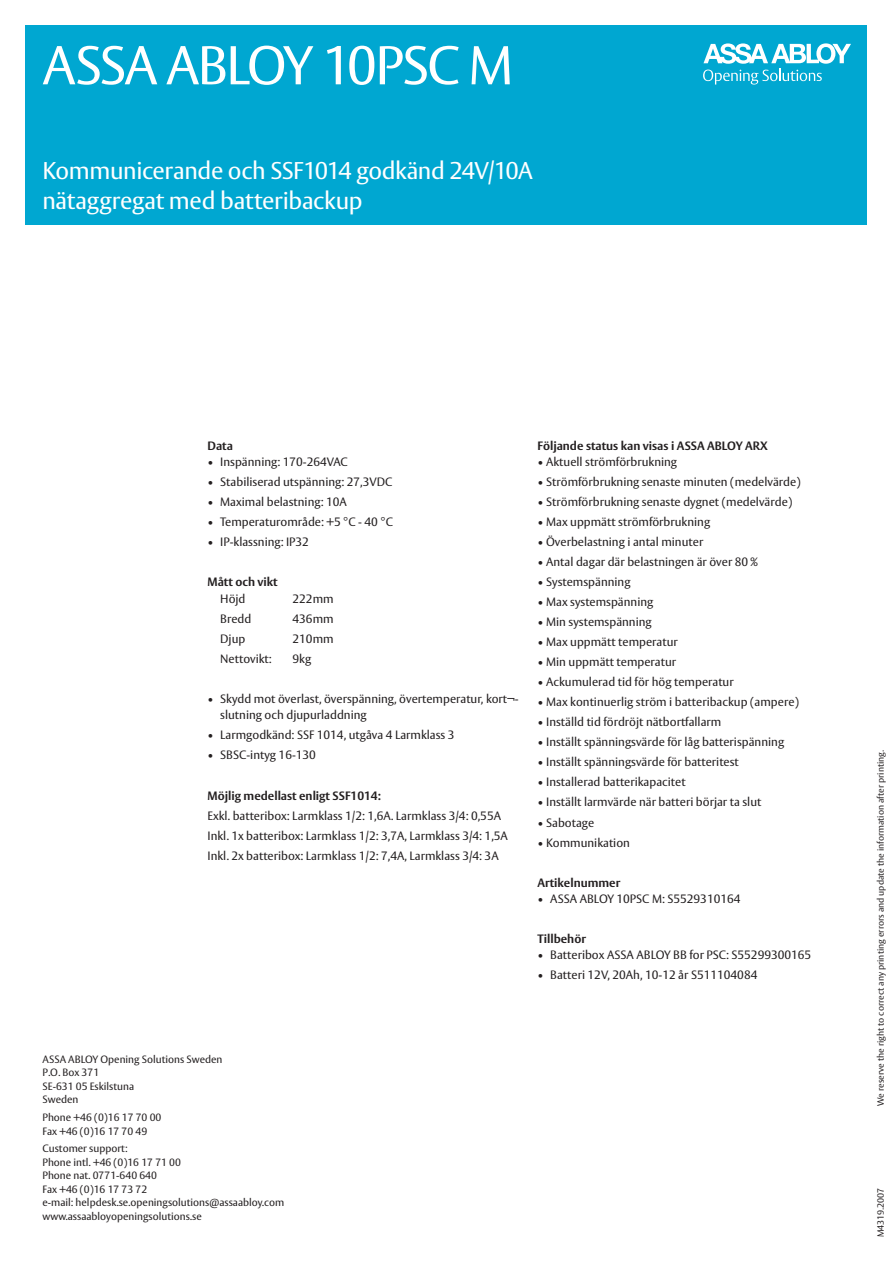
<style>
.page{position:relative;width:893px;height:1263px;background:#fff}
.page>*{position:absolute;margin:0;border:0;box-sizing:border-box;transform-origin:0 0}
.t1{font:54px "ASSA Vesta";letter-spacing:-.04em;color:#fff}
.t2{font:24px/30px "ASSA Vesta";letter-spacing:-.015em;color:#fff}
.t3{font:12px/20px "ASSA Vesta";color:#231f20}
.t4{font:700 12px "ASSA Vesta";color:#231f20}
.t5{font:10.5px/13.5px "ASSA Vesta";color:#231f20}
.t6{font:9px "ASSA Vesta";color:#231f20}
</style>
<div class="page">
<div style="left:26px;top:26px;width:841px;height:199px;background:#00a7d1"></div>
<svg style="left:703px;top:43px;width:148px;height:42px"></svg>
<h1 class="t1" style="left:43px;top:33px;width:472px">ASSA ABLOY 10PSC M</h1>
<h2 class="t2" style="left:43px;top:156px;width:492px">Kommunicerande och SSF1014 godkänd 24V/10A nätaggregat med batteribackup</h2>
<p class="t4" style="left:207px;top:438px;width:27px">Data</p>
<p class="t3" style="left:207px;top:453px;width:142px">• Inspänning: 170-264VAC</p>
<p class="t3" style="left:207px;top:473px;width:186px">• Stabiliserad utspänning: 27,3VDC</p>
<p class="t3" style="left:207px;top:493px;width:141px">• Maximal belastning: 10A</p>
<p class="t3" style="left:207px;top:513px;width:187px">• Temperaturområde: +5 °C - 40 °C</p>
<p class="t3" style="left:207px;top:533px;width:103px">• IP-klassning: IP32</p>
<p class="t4" style="left:207px;top:575px;width:72px">Mått och vikt</p>
<p class="t3" style="left:220px;top:589px;width:27px">Höjd</p>
<p class="t3" style="left:293px;top:589px;width:43px">222mm</p>
<p class="t3" style="left:220px;top:609px;width:33px">Bredd</p>
<p class="t3" style="left:293px;top:609px;width:43px">436mm</p>
<p class="t3" style="left:220px;top:629px;width:27px">Djup</p>
<p class="t3" style="left:293px;top:629px;width:43px">210mm</p>
<p class="t3" style="left:220px;top:649px;width:53px">Nettovikt:</p>
<p class="t3" style="left:293px;top:649px;width:20px">9kg</p>
<p class="t3" style="left:220px;top:691px;width:300px;line-height:15.8px;text-indent:-13px">• Skydd mot överlast, överspänning, övertemperatur, kort¬- slutning och djupurladdning</p>
<p class="t3" style="left:207px;top:725px;width:249px">• Larmgodkänd: SSF 1014, utgåva 4 Larmklass 3</p>
<p class="t3" style="left:207px;top:745px;width:110px">• SBSC-intyg 16-130</p>
<p class="t4" style="left:207px;top:789px;width:175px">Möjlig medellast enligt SSF1014:</p>
<p class="t3" style="left:207px;top:806px;width:302px">Exkl. batteribox: Larmklass 1/2: 1,6A. Larmklass 3/4: 0,55A<br>Inkl. 1x batteribox: Larmklass 1/2: 3,7A, Larmklass 3/4: 1,5A<br>Inkl. 2x batteribox: Larmklass 1/2: 7,4A, Larmklass 3/4: 3A</p>
<p class="t4" style="left:537px;top:438px;width:232px">Följande status kan visas i ASSA ABLOY ARX</p>
<p class="t3" style="left:537px;top:453px;width:141px">• Aktuell strömförbrukning</p>
<p class="t3" style="left:537px;top:473px;width:265px">• Strömförbrukning senaste minuten (medelvärde)</p>
<p class="t3" style="left:537px;top:493px;width:256px">• Strömförbrukning senaste dygnet (medelvärde)</p>
<p class="t3" style="left:537px;top:513px;width:174px">• Max uppmätt strömförbrukning</p>
<p class="t3" style="left:537px;top:533px;width:167px">• Överbelastning i antal minuter</p>
<p class="t3" style="left:537px;top:553px;width:221px">• Antal dagar där belastningen är över 80 %</p>
<p class="t3" style="left:537px;top:573px;width:95px">• Systemspänning</p>
<p class="t3" style="left:537px;top:593px;width:117px">• Max systemspänning</p>
<p class="t3" style="left:537px;top:613px;width:116px">• Min systemspänning</p>
<p class="t3" style="left:537px;top:633px;width:142px">• Max uppmätt temperatur</p>
<p class="t3" style="left:537px;top:653px;width:140px">• Min uppmätt temperatur</p>
<p class="t3" style="left:537px;top:673px;width:198px">• Ackumulerad tid för hög temperatur</p>
<p class="t3" style="left:537px;top:693px;width:263px">• Max kontinuerlig ström i batteribackup (ampere)</p>
<p class="t3" style="left:537px;top:713px;width:185px">• Inställd tid fördröjt nätbortfallarm</p>
<p class="t3" style="left:537px;top:733px;width:248px">• Inställt spänningsvärde för låg batterispänning</p>
<p class="t3" style="left:537px;top:753px;width:203px">• Inställt spänningsvärde för batteritest</p>
<p class="t3" style="left:537px;top:773px;width:150px">• Installerad batterikapacitet</p>
<p class="t3" style="left:537px;top:793px;width:225px">• Inställt larmvärde när batteri börjar ta slut</p>
<p class="t3" style="left:537px;top:813px;width:58px">• Sabotage</p>
<p class="t3" style="left:537px;top:833px;width:94px">• Kommunikation</p>
<p class="t4" style="left:537px;top:875px;width:84px">Artikelnummer</p>
<p class="t3" style="left:537px;top:889px;width:205px">• ASSA ABLOY 10PSC M: S5529310164</p>
<p class="t4" style="left:537px;top:931px;width:50px">Tillbehör</p>
<p class="t3" style="left:537px;top:946px;width:275px">• Batteribox ASSA ABLOY BB for PSC: S55299300165</p>
<p class="t3" style="left:537px;top:966px;width:221px">• Batteri 12V, 20Ah, 10-12 år S511104084</p>
<p class="t5" style="left:43px;top:1053px;width:182px">ASSA ABLOY Opening Solutions Sweden<br>P.O. Box 371<br>SE-631 05 Eskilstuna<br>Sweden</p>
<p class="t5" style="left:43px;top:1111px;width:120px">Phone +46 (0)16 17 70 00<br>Fax +46 (0)16 17 70 49</p>
<p class="t5" style="left:43px;top:1142px;width:243px">Customer support:<br>Phone intl. +46 (0)16 17 71 00<br>Phone nat. 0771-640 640<br>Fax +46 (0)16 17 73 72<br>e-mail: helpdesk.se.openingsolutions@assaabloy.com www.assaabloyopeningsolutions.se</p>
<p class="t6" style="left:875px;top:1106px;width:357px;rotate:-90deg">We reserve the right to correct any printing errors and update the information after printing.</p>
<p class="t6" style="left:875px;top:1237px;width:51px;rotate:-90deg">M4319.2007</p>
</div>
